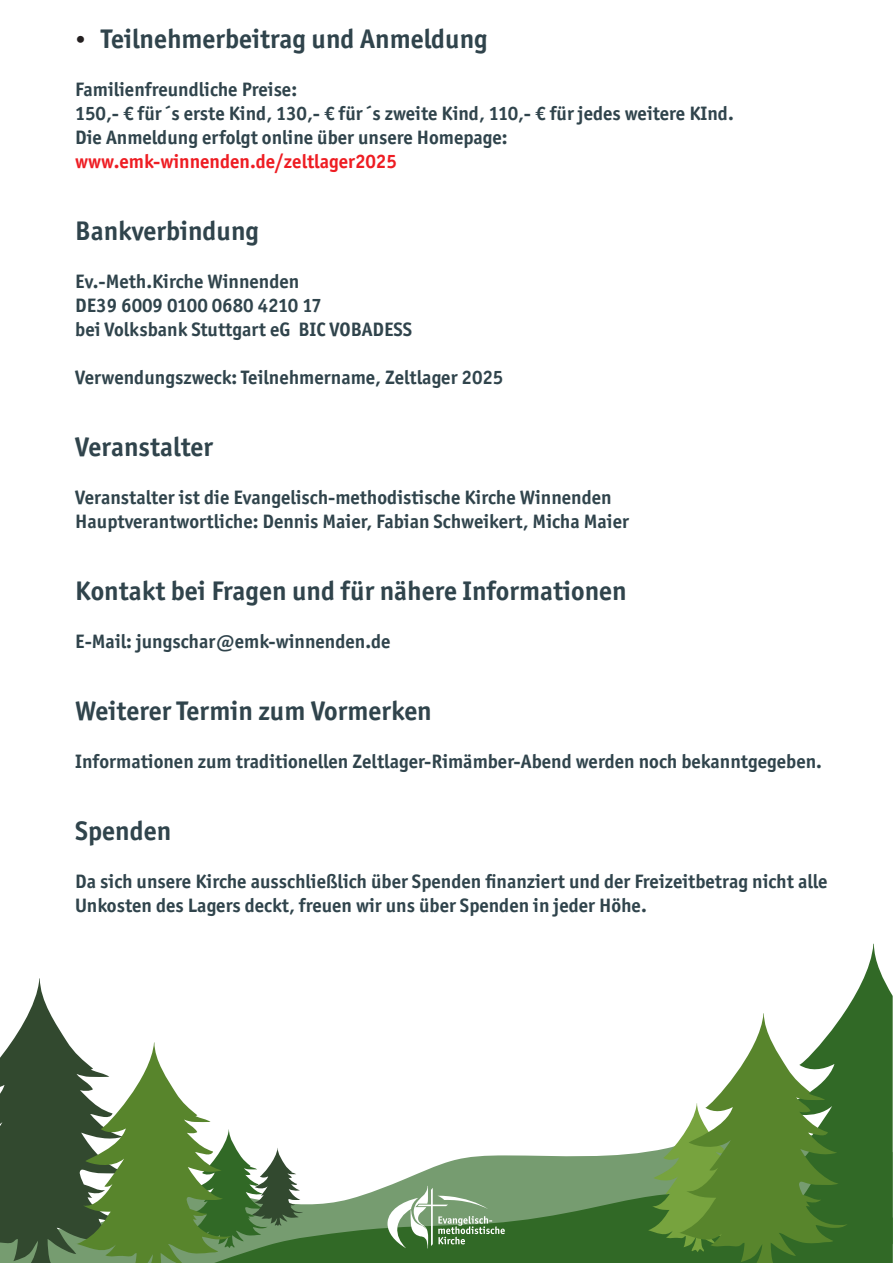
<style>
.page{position:relative;width:893px;height:1263px;background:#fff}
.page>*{position:absolute;margin:0;border:0;box-sizing:border-box;transform-origin:0 0}
.t1{font:700 27px "Officina Sans ITC Std";color:#30444c}
.t2{font:700 19.5px/24px "Officina Sans ITC Std";color:#30444c}
.t3{font:700 19.5px "Officina Sans ITC Std";color:#ee1d23}
</style>
<div class="page">
<svg style="left:369px;top:1151px;width:279px;height:42px;fill:#769c70"></svg>
<svg style="left:303px;top:1193px;width:345px;height:70px;background:#4b7c42"></svg>
<svg style="left:0;top:978px;width:303px;height:285px"></svg>
<svg style="left:648px;top:944px;width:245px;height:319px"></svg>
<svg style="left:387px;top:1186px;width:118px;height:62px;background:#7fa278"></svg>
<h1 class="t1" style="left:101px;top:29px;width:388px">Teilnehmerbeitrag und Anmeldung</h1>
<p class="t2" style="left:75px;top:79px;width:660px">Familienfreundliche Preise:<br>150,- € für´s erste Kind, 130,- € für´s zweite Kind, 110,- € für jedes weitere KInd.<br>Die Anmeldung erfolgt online über unsere Homepage:</p>
<p class="t3" style="left:75px;top:154px;width:323px">www.emk-winnenden.de/zeltlager2025</p>
<h1 class="t1" style="left:75px;top:221px;width:185px">Bankverbindung</h1>
<p class="t2" style="left:75px;top:271px;width:339px">Ev.-Meth.Kirche Winnenden<br>DE39 6009 0100 0680 4210 17<br>bei Volksbank Stuttgart eG BIC VOBADESS</p>
<p class="t2" style="left:75px;top:367px;width:430px">Verwendungszweck: Teilnehmername, Zeltlager 2025</p>
<h1 class="t1" style="left:75px;top:437px;width:139px">Veranstalter</h1>
<p class="t2" style="left:75px;top:487px;width:555px">Veranstalter ist die Evangelisch-methodistische Kirche Winnenden<br>Hauptverantwortliche: Dennis Maier, Fabian Schweikert, Micha Maier</p>
<h1 class="t1" style="left:75px;top:581px;width:553px">Kontakt bei Fragen und für nähere Informationen</h1>
<p class="t2" style="left:75px;top:631px;width:317px">E-Mail: jungschar@emk-winnenden.de</p>
<h1 class="t1" style="left:75px;top:701px;width:358px">Weiterer Termin zum Vormerken</h1>
<p class="t2" style="left:75px;top:751px;width:748px">Informationen zum traditionellen Zeltlager-Rimämber-Abend werden noch bekanntgegeben.</p>
<h1 class="t1" style="left:75px;top:821px;width:98px">Spenden</h1>
<p class="t2" style="left:75px;top:871px;width:754px">Da sich unsere Kirche ausschließlich über Spenden finanziert und der Freizeitbetrag nicht alle<br>Unkosten des Lagers deckt, freuen wir uns über Spenden in jeder Höhe.</p>
</div>
